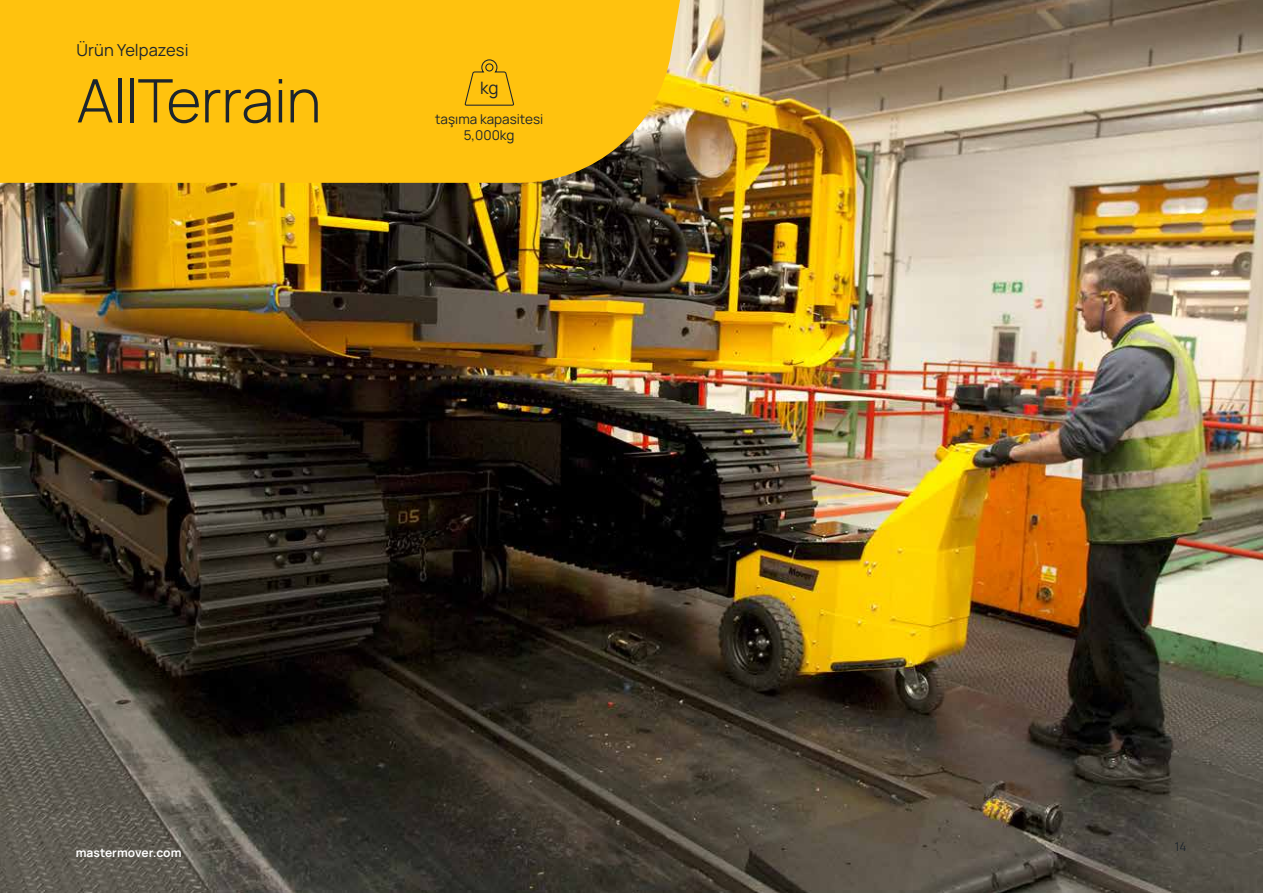
<style>
.page{position:relative;width:1263px;height:893px;background:#fff}
.page>*{position:absolute;margin:0;border:0;box-sizing:border-box;transform-origin:0 0}
.t1{font:300 60px "Manrope";letter-spacing:-.01em;color:#1d252d}
.t2{font:200 17.1px "Manrope";color:#1d242d}
.t3{font:16.5px "Manrope";letter-spacing:.005em;color:#1d252d}
.t4{font:13.5px "Manrope";color:#1d252d}
.t5{font:700 12px "Manrope";letter-spacing:.005em;color:#fff}
.t6{font:12px "Manrope";color:#1d252d}
</style>
<div class="page">
<img style="left:0;top:0;width:1263px;height:893px">
<svg style="left:0;top:0;width:696px;height:262px;background:#ce9e16"></svg>
<svg style="left:464px;top:59px;width:51px;height:47px;background:#ebb410"></svg>
<p class="t3" style="left:77px;top:38px;width:113px">Ürün Yelpazesi</p>
<h1 class="t1" style="left:77px;top:58px;width:246px">AllTerrain</h1>
<p class="t2" style="left:480px;top:75px;width:20px">kg</p>
<p class="t4" style="left:435px;top:109px;width:109px">taşıma kapasitesi</p>
<p class="t4" style="left:464px;top:126px;width:52px">5,000kg</p>
<p class="t5" style="left:76px;top:844px;width:107px">mastermover.com</p>
<p class="t6" style="left:1174px;top:838px;width:13px">14</p>
</div>
